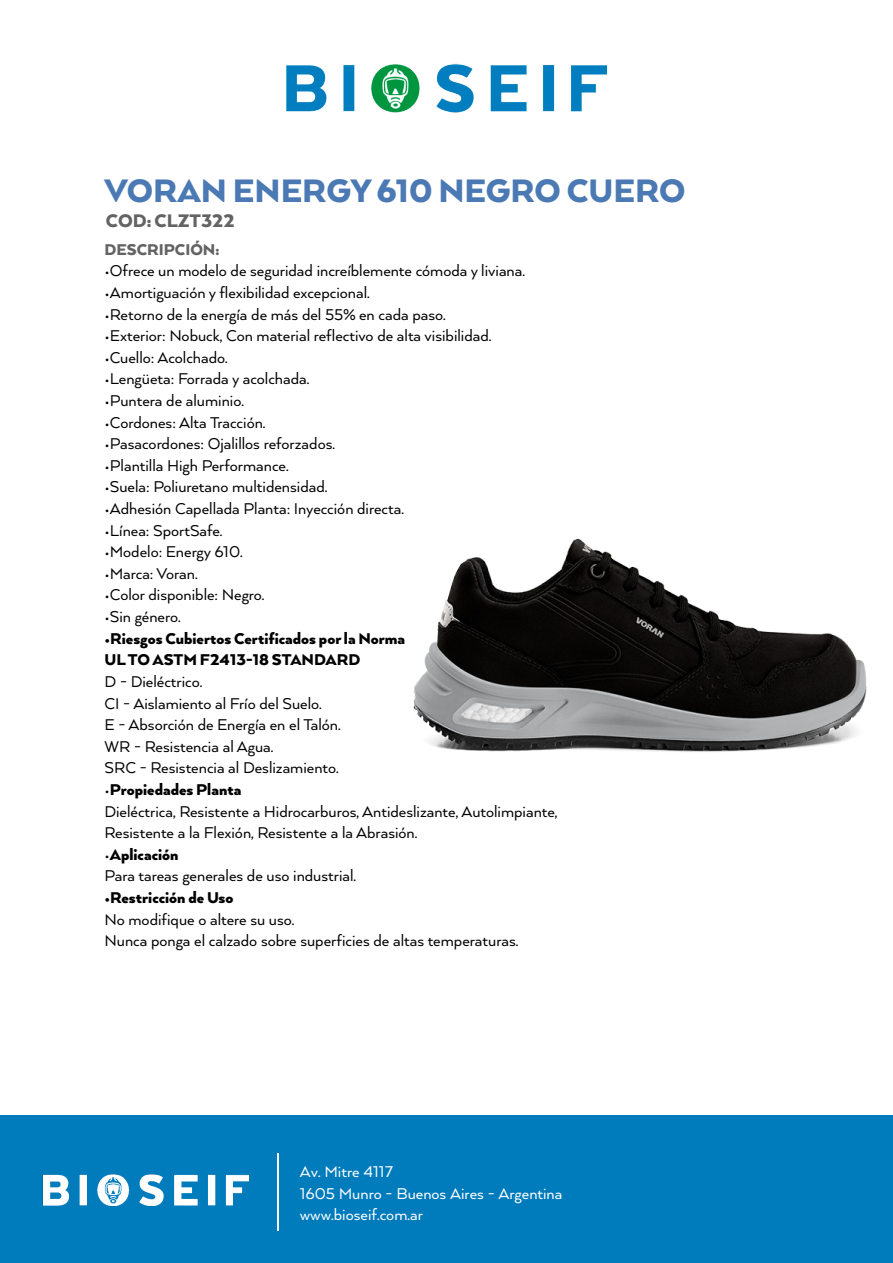
<style>
.page{position:relative;width:893px;height:1263px;background:#fff}
.page>*{position:absolute;margin:0;border:0;box-sizing:border-box;transform-origin:0 0}
.t1{font:900 37.5px "Arquitecta";color:#4a79b4}
.t2{font:900 21px "Arquitecta";color:#636363}
.t3{font:18px/21.6px "Arquitecta";color:#000}
.t4{font:900 18px/21.6px "Arquitecta";color:#000}
.t5{font:18px/21.6px "Arquitecta";color:#fff}
.t6{font:900 18px "Arquitecta";color:#636363}
.s1{font-weight:900}
</style>
<div class="page">
<img style="left:413px;top:538px;width:454px;height:214px">
<div style="left:0;top:1115px;width:893px;height:148px;background:#007bbc"></div>
<img style="left:42px;top:1174px;width:208px;height:33px">
<hr style="left:277px;top:1154px;width:2px;height:77px;background:#fff">
<img style="left:286px;top:63px;width:322px;height:50px">
<h1 class="t1" style="left:104px;top:167px;width:582px">VORAN ENERGY610 NEGRO CUERO</h1>
<p class="t2" style="left:106px;top:207px;width:130px">COD: CLZT322</p>
<p class="t6" style="left:104px;top:238px;width:116px">DESCRIPCIÓN:</p>
<p class="t3" style="left:104px;top:260px;width:422px">•Ofrece un modelo de seguridad increíblemente cómoda y liviana.</p>
<p class="t3" style="left:104px;top:281px;width:267px">•Amortiguación y flexibilidad excepcional.</p>
<p class="t3" style="left:104px;top:303px;width:343px">•Retorno de la energía de más del 55% en cada paso.</p>
<p class="t3" style="left:104px;top:324px;width:388px">•Exterior: Nobuck, Con material reflectivo de alta visibilidad.</p>
<p class="t3" style="left:104px;top:346px;width:125px">•Cuello: Acolchado.</p>
<p class="t3" style="left:104px;top:368px;width:206px">•Lengüeta: Forrada y acolchada.</p>
<p class="t3" style="left:104px;top:389px;width:141px">•Puntera de aluminio.</p>
<p class="t3" style="left:104px;top:411px;width:162px">•Cordones: Alta Tracción.</p>
<p class="t3" style="left:104px;top:432px;width:232px">•Pasacordones: Ojalillos reforzados.</p>
<p class="t3" style="left:104px;top:454px;width:186px">•Plantilla High Performance.</p>
<p class="t3" style="left:104px;top:476px;width:224px">•Suela: Poliuretano multidensidad.</p>
<p class="t3" style="left:104px;top:497px;width:301px">•Adhesión Capellada Planta: Inyección directa.</p>
<p class="t3" style="left:104px;top:519px;width:120px">•Línea: SportSafe.</p>
<p class="t3" style="left:104px;top:540px;width:140px">•Modelo: Energy 610.</p>
<p class="t3" style="left:104px;top:562px;width:95px">•Marca: Voran.</p>
<p class="t3" style="left:104px;top:584px;width:161px">•Color disponible: Negro.</p>
<p class="t3" style="left:104px;top:605px;width:78px">•Sin género.</p>
<p class="t4" style="left:104px;top:627px;width:302px">•Riesgos Cubiertos Certificados por la Norma<br>ULTOASTM F2413-18 STANDARD</p>
<p class="t3" style="left:104px;top:670px;width:238px">D - Dieléctrico.<br>CI - Aislamiento al Frío del Suelo.<br>E - Absorción de Energía en el Talón.<br>WR - Resistencia al Agua.<br>SRC - Resistencia al Deslizamiento.</p>
<p class="t3" style="left:104px;top:778px;width:454px">•<span class="s1">Propiedades Planta<br></span>Dieléctrica, Resistente a Hidrocarburos, Antideslizante, Autolimpiante,<br>Resistente a la Flexión, Resistente a la Abrasión.</p>
<p class="t3" style="left:104px;top:843px;width:253px">•<span class="s1">Aplicación<br></span>Para tareas generales de uso industrial.</p>
<p class="t4" style="left:104px;top:886px;width:131px">•Restricción de Uso</p>
<p class="t3" style="left:104px;top:908px;width:415px">No modifique o altere su uso.<br>Nunca ponga el calzado sobre superficies de altas temperaturas.</p>
<p class="t5" style="left:300px;top:1160px;width:264px">Av. Mitre 4117<br>1605 Munro - Buenos Aires - Argentina www.bioseif.com.ar</p>
</div>
